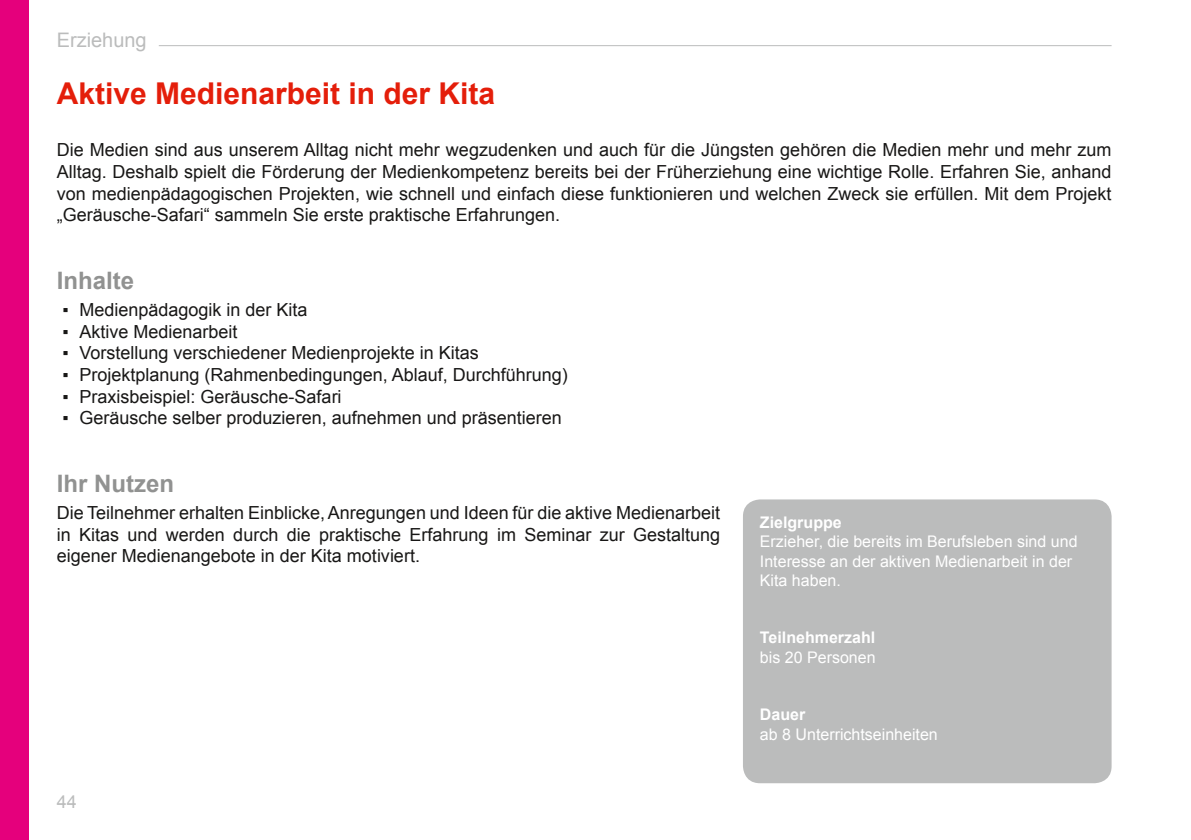
<style>
.page{position:relative;width:1191px;height:840px;background:#fff}
.page>*{position:absolute;margin:0;border:0;box-sizing:border-box;transform-origin:0 0}
.t1{font:700 30px "Arial";color:#e41e0a}
.t2{font:700 24px "Arial";color:#919291}
.t3{font:20px "Arial";color:#bbbcbc}
.t4{font:18px/21.6px "Arial";color:#181716;text-align:justify}
.t5{font:18px "Arial";color:#bbbcbc}
.t6{font:16px/19.2px "Arial";color:#fff}
.t7{font:700 16px "Arial";color:#fff}
</style>
<div class="page">
<hr style="left:159px;top:45px;width:952px;height:1px;background:#bbbcbc">
<div style="left:0;top:0;width:28px;height:839px;background:#e5007c"></div>
<div style="left:743px;top:499px;width:368px;height:283px;background:#bbbcbc;border-radius:17px"></div>
<p class="t3" style="left:57px;top:27px;width:92px">Erziehung</p>
<h1 class="t1" style="left:57px;top:74px;width:440px">Aktive Medienarbeit in der Kita</h1>
<p class="t4" style="left:57px;top:139px;width:1056px">Die Medien sind aus unserem Alltag nicht mehr wegzudenken und auch für die Jüngsten gehören die Medien mehr und mehr zum Alltag. Deshalb spielt die Förderung der Medienkompetenz bereits bei der Früherziehung eine wichtige Rolle. Erfahren Sie, anhand von medienpädagogischen Projekten, wie schnell und einfach diese funktionieren und welchen Zweck sie erfüllen. Mit dem Projekt „Geräusche-Safari“ sammeln Sie erste praktische Erfahrungen.</p>
<h2 class="t2" style="left:57px;top:264px;width:79px">Inhalte</h2>
<p class="t4" style="left:62px;top:299px;width:247px">▪ Medienpädagogik in der Kita</p>
<p class="t4" style="left:62px;top:320px;width:177px">▪ Aktive Medienarbeit</p>
<p class="t4" style="left:62px;top:342px;width:418px">▪ Vorstellung verschiedener Medienprojekte in Kitas</p>
<p class="t4" style="left:62px;top:364px;width:507px">▪ Projektplanung (Rahmenbedingungen, Ablauf, Durchführung)</p>
<p class="t4" style="left:62px;top:385px;width:281px">▪ Praxisbeispiel: Geräusche-Safari</p>
<p class="t4" style="left:62px;top:407px;width:501px">▪ Geräusche selber produzieren, aufnehmen und präsentieren</p>
<h2 class="t2" style="left:57px;top:467px;width:119px">Ihr Nutzen</h2>
<p class="t4" style="left:57px;top:501px;width:665px">Die Teilnehmer erhalten Einblicke, Anregungen und Ideen für die aktive Medienarbeit in Kitas und werden durch die praktische Erfahrung im Seminar zur Gestaltung eigener Medienangebote in der Kita motiviert.</p>
<p class="t7" style="left:760px;top:511px;width:83px">Zielgruppe</p>
<p class="t6" style="left:760px;top:532px;width:319px">Erzieher, die bereits im Berufsleben sind und<br>Interesse an der aktiven Medienarbeit in der<br>Kita haben.</p>
<p class="t7" style="left:760px;top:626px;width:117px">Teilnehmerzahl</p>
<p class="t6" style="left:760px;top:647px;width:117px">bis 20 Personen</p>
<p class="t5" style="left:57px;top:789px;width:22px">44</p>
<p class="t7" style="left:760px;top:703px;width:47px">Dauer</p>
<p class="t6" style="left:760px;top:724px;width:179px">ab 8 Unterrichtseinheiten</p>
</div>
